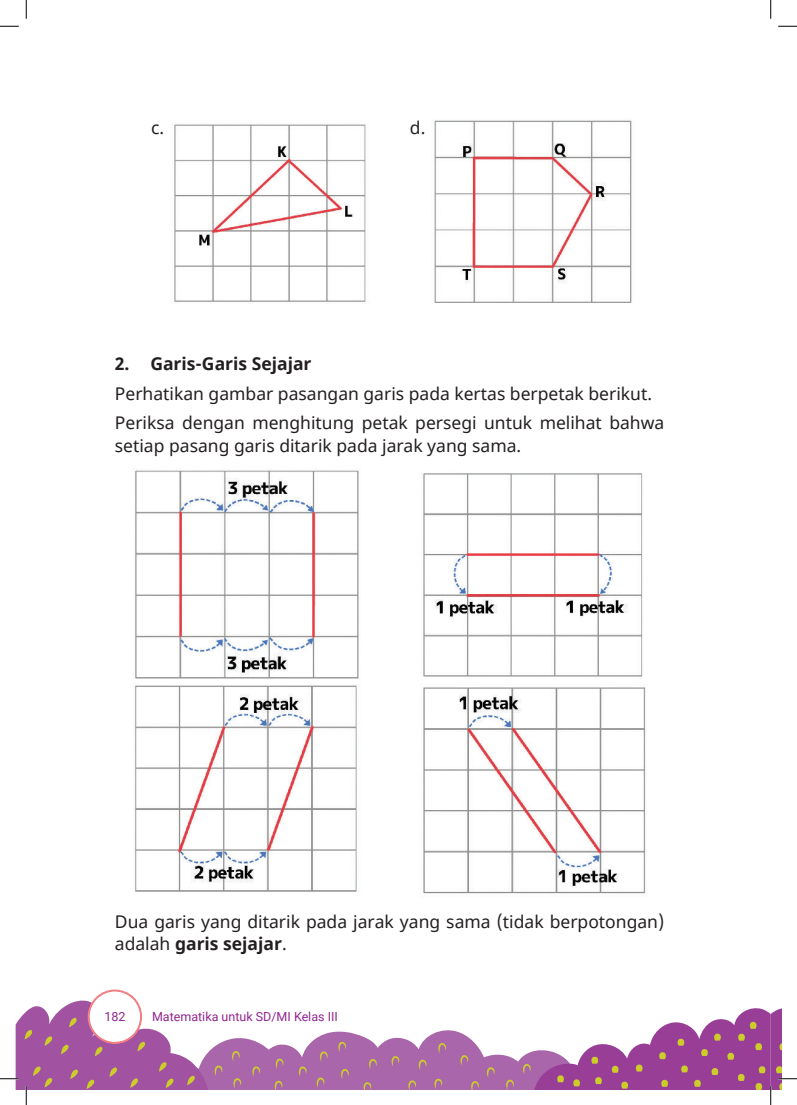
<style>
.page{position:relative;width:797px;height:1105px;background:#fff}
.page>*{position:absolute;margin:0;border:0;box-sizing:border-box;transform-origin:0 0}
.t1{font:17.5px/29.6px "Noto Sans";color:#231f20}
.t2{font:700 17.5px "Noto Sans";color:#231f20}
.t3{font:12.5px "Roboto";color:#90268f}
.s1{font-weight:700}
</style>
<div class="page">
<img style="left:174px;top:124px;width:192px;height:178px">
<img style="left:434px;top:120px;width:198px;height:183px">
<img style="left:135px;top:470px;width:224px;height:209px">
<img style="left:423px;top:473px;width:220px;height:204px">
<img style="left:134px;top:685px;width:224px;height:207px">
<img style="left:423px;top:687px;width:223px;height:207px">
<svg style="left:0;top:25px;width:19px;height:2px"></svg>
<svg style="left:778px;top:25px;width:19px;height:2px"></svg>
<svg style="left:25px;top:0;width:2px;height:19px"></svg>
<svg style="left:770px;top:0;width:1px;height:19px"></svg>
<svg style="left:0;top:989px;width:797px;height:116px"></svg>
<p class="t1" style="left:151px;top:113px;width:15px">c.</p>
<p class="t1" style="left:410px;top:113px;width:17px">d.</p>
<p class="t2" style="left:115px;top:352px;width:198px">2. Garis-Garis Sejajar</p>
<p class="t1" style="left:115px;top:379px;width:551px">Perhatikan gambar pasangan garis pada kertas berpetak berikut.<br>Periksa dengan menghitung petak persegi untuk melihat bahwa</p>
<p class="t1" style="left:115px;top:431px;width:408px">setiap pasang garis ditarik pada jarak yang sama.</p>
<p class="t1" style="left:115px;top:911px;width:551px;line-height:22.5px">Dua garis yang ditarik pada jarak yang sama (tidak berpotongan) adalah <span class="s1">garis sejajar</span>.</p>
<p class="t3" style="left:104px;top:1008px;width:23px">182</p>
<p class="t3" style="left:152px;top:1008px;width:187px">Matematika untuk SD/MI Kelas III</p>
</div>
